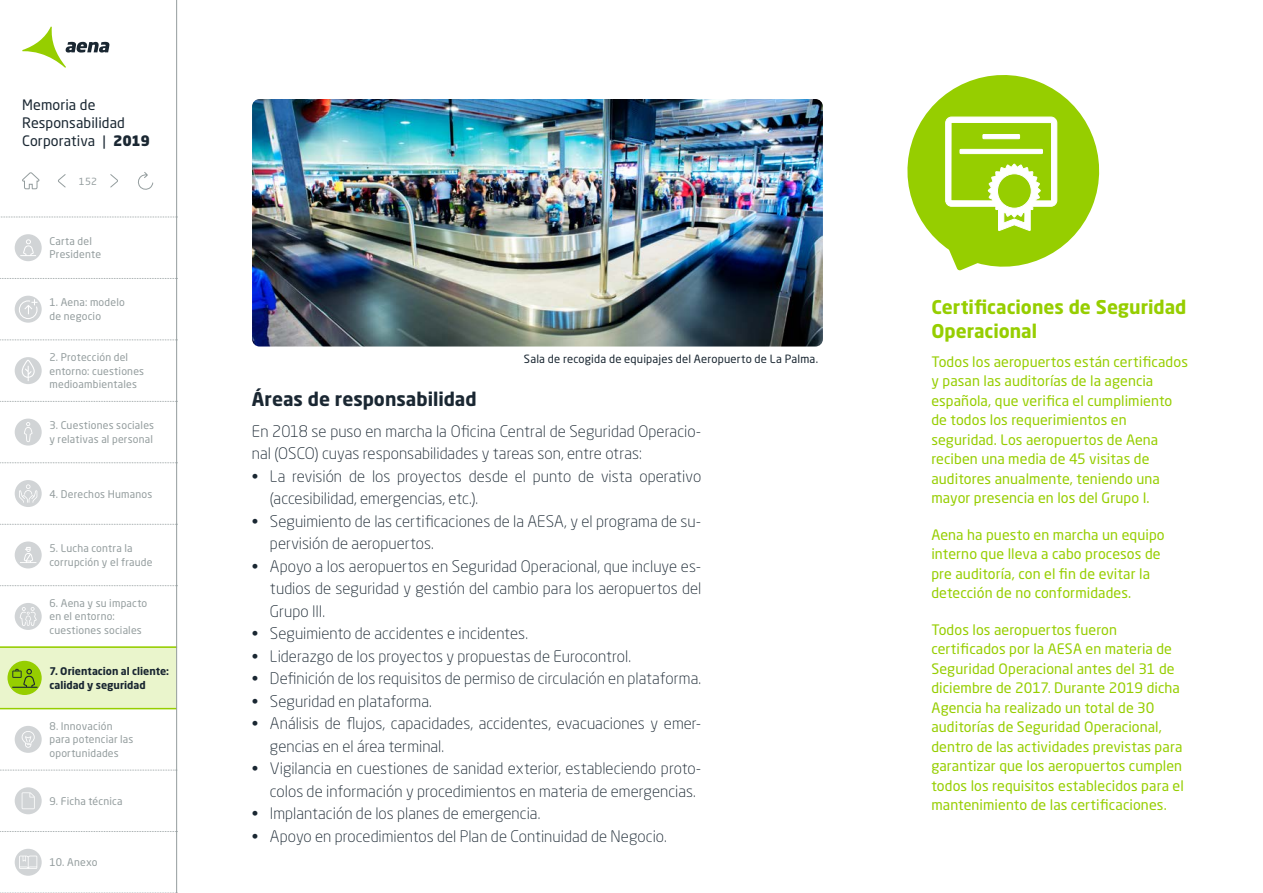
<style>
.page{position:relative;width:1263px;height:893px;background:#fff}
.page>*{position:absolute;margin:0;border:0;box-sizing:border-box;transform-origin:0 0}
.t1{font:700 18.75px/24px "Neo Sans W1 G";color:#96ce00}
.t2{font:700 18.75px "Neo Sans W1 G";color:#1a2732}
.t3{font:300 15.75px/22.5px "Neo Sans W1 G";color:#1a2732}
.t4{font:14.25px/19.5px "Neo Sans W1 G";letter-spacing:.005em;color:#96ce00}
.t5{font:14.25px/18px "Neo Sans W1 G";letter-spacing:.01em;color:#1a2732}
.t6{font:11.25px "Neo Sans W1 G";letter-spacing:.015em;color:#1a2732}
.t7{font:10.5px/13.5px "Neo Sans W1 G";letter-spacing:.02em;color:#949d9e}
.t8{font:700 10.5px/13.5px "Neo Sans W1 G";color:#1a2732}
.t9{font:9.75px "Neo Sans W1 G";color:#949d9e}
.s1{font-weight:900}
</style>
<div class="page">
<div style="left:0;top:646px;width:176px;height:62px;background:#eaf5cc"></div>
<svg style="left:0;top:892px;width:176px;height:1px"></svg>
<svg style="left:22px;top:27px;width:87px;height:41px"></svg>
<svg style="left:0;top:585px;width:176px;height:1px"></svg>
<hr style="left:0;top:646px;width:176px;height:2px;background:#96ce00">
<div style="left:15px;top:603px;width:27px;height:27px;background:#d1d4d6;border-radius:50%"></div>
<svg style="left:20px;top:607px;width:17px;height:19px"></svg>
<div style="left:15px;top:541px;width:27px;height:27px;background:#d1d4d6;border-radius:50%"></div>
<svg style="left:20px;top:547px;width:16px;height:16px"></svg>
<svg style="left:1px;top:217px;width:175px;height:1px"></svg>
<div style="left:15px;top:234px;width:27px;height:27px;background:#d1d4d6;border-radius:50%"></div>
<svg style="left:20px;top:239px;width:16px;height:17px"></svg>
<svg style="left:0;top:278px;width:176px;height:1px"></svg>
<div style="left:15px;top:296px;width:27px;height:27px;background:#d1d4d6;border-radius:50%"></div>
<svg style="left:19px;top:299px;width:19px;height:20px"></svg>
<svg style="left:0;top:339px;width:176px;height:1px"></svg>
<div style="left:15px;top:357px;width:27px;height:27px;background:#d1d4d6;border-radius:50%"></div>
<svg style="left:21px;top:360px;width:14px;height:21px"></svg>
<svg style="left:0;top:401px;width:176px;height:1px"></svg>
<div style="left:15px;top:419px;width:27px;height:27px;background:#d1d4d6;border-radius:50%"></div>
<svg style="left:24px;top:422px;width:9px;height:20px"></svg>
<svg style="left:0;top:524px;width:176px;height:1px"></svg>
<svg style="left:0;top:462px;width:176px;height:1px"></svg>
<div style="left:15px;top:480px;width:27px;height:27px;background:#d1d4d6;border-radius:50%"></div>
<svg style="left:19px;top:484px;width:18px;height:19px"></svg>
<div style="left:7px;top:661px;width:35px;height:34px;background:#96ce00;border-radius:50%"></div>
<svg style="left:12px;top:669px;width:26px;height:19px"></svg>
<hr style="left:0;top:708px;width:176px;height:1px;background:#96ce00">
<div style="left:15px;top:726px;width:27px;height:27px;background:#d1d4d6;border-radius:50%"></div>
<svg style="left:22px;top:731px;width:13px;height:17px"></svg>
<svg style="left:0;top:770px;width:176px;height:1px"></svg>
<svg style="left:0;top:831px;width:176px;height:1px"></svg>
<div style="left:15px;top:787px;width:27px;height:27px;background:#d1d4d6;border-radius:50%"></div>
<svg style="left:22px;top:792px;width:13px;height:17px"></svg>
<div style="left:15px;top:849px;width:27px;height:27px;background:#d1d4d6;border-radius:50%"></div>
<svg style="left:19px;top:856px;width:18px;height:13px"></svg>
<svg style="left:22px;top:172px;width:18px;height:18px"></svg>
<svg style="left:110px;top:174px;width:8px;height:14px"></svg>
<svg style="left:58px;top:174px;width:8px;height:14px"></svg>
<svg style="left:138px;top:172px;width:16px;height:18px"></svg>
<hr style="left:176px;top:0;width:1px;height:893px;background:#949d9e">
<img style="left:252px;top:99px;width:571px;height:247px">
<svg style="left:907px;top:75px;width:193px;height:192px"></svg>
<svg style="left:948px;top:248px;width:33px;height:23px"></svg>
<svg style="left:945px;top:117px;width:112px;height:114px"></svg>
<p class="t5" style="left:22px;top:95px;width:129px">Memoria de<br>Responsabilidad<br>Corporativa | <span class="s1">2019</span></p>
<p class="t9" style="left:79px;top:175px;width:20px">152</p>
<p class="t7" style="left:49px;top:234px;width:53px">Carta del<br>Presidente</p>
<p class="t7" style="left:49px;top:296px;width:77px">1. Aena: modelo de negocio</p>
<p class="t7" style="left:49px;top:350px;width:96px">2. Protección del entorno: cuestiones medioambientales</p>
<p class="t7" style="left:49px;top:419px;width:106px">3. Cuestiones sociales y relativas al personal</p>
<p class="t7" style="left:49px;top:487px;width:104px">4. Derechos Humanos</p>
<p class="t7" style="left:49px;top:541px;width:105px">5. Lucha contra la corrupción y el fraude</p>
<p class="t7" style="left:49px;top:596px;width:99px">6. Aena y su impacto en el entorno: cuestiones sociales</p>
<p class="t8" style="left:49px;top:664px;width:121px">7. Orientacion al cliente: calidad y seguridad</p>
<p class="t7" style="left:49px;top:719px;width:85px">8. Innovación para potenciar las oportunidades</p>
<p class="t7" style="left:49px;top:794px;width:75px">9. Ficha técnica</p>
<p class="t7" style="left:49px;top:855px;width:49px">10. Anexo</p>
<p class="t6" style="left:524px;top:352px;width:296px">Sala de recogida de equipajes del Aeropuerto de La Palma.</p>
<p class="t2" style="left:252px;top:387px;width:226px">Áreas de responsabilidad</p>
<p class="t3" style="left:252px;top:419px;width:451px">En 2018 se puso en marcha la Oficina Central de Seguridad Operacio&shy;nal (OSCO) cuyas responsabilidades y tareas son, entre otras:</p>
<p class="t3" style="left:270px;top:464px;width:433px;text-indent:-18px">• La revisión de los proyectos desde el punto de vista operativo (accesibilidad, emergencias, etc.).</p>
<p class="t3" style="left:270px;top:509px;width:433px;text-indent:-18px">• Seguimiento de las certificaciones de la AESA, y el programa de su&shy;pervisión de aeropuertos.</p>
<p class="t3" style="left:270px;top:554px;width:433px;text-align:justify;text-indent:-18px">• Apoyo a los aeropuertos en Seguridad Operacional, que incluye es&shy;tudios de seguridad y gestión del cambio para los aeropuertos del Grupo III.</p>
<p class="t3" style="left:252px;top:622px;width:277px">• Seguimiento de accidentes e incidentes.</p>
<p class="t3" style="left:252px;top:644px;width:381px">• Liderazgo de los proyectos y propuestas de Eurocontrol.</p>
<p class="t3" style="left:252px;top:667px;width:451px">• Definición de los requisitos de permiso de circulación en plataforma.</p>
<p class="t3" style="left:252px;top:689px;width:181px">• Seguridad en plataforma.</p>
<p class="t3" style="left:270px;top:712px;width:433px;text-indent:-18px">• Análisis de flujos, capacidades, accidentes, evacuaciones y emer&shy;gencias en el área terminal.</p>
<p class="t3" style="left:270px;top:757px;width:433px;text-indent:-18px">• Vigilancia en cuestiones de sanidad exterior, estableciendo proto&shy;colos de información y procedimientos en materia de emergencias.</p>
<p class="t3" style="left:252px;top:802px;width:290px">• Implantación de los planes de emergencia.</p>
<p class="t3" style="left:252px;top:824px;width:416px">• Apoyo en procedimientos del Plan de Continuidad de Negocio.</p>
<p class="t1" style="left:931px;top:295px;width:257px">Certificaciones de Seguridad<br>Operacional</p>
<p class="t4" style="left:931px;top:351px;width:258px">Todos los aeropuertos están certificados y pasan las auditorías de la agencia española, que verifica el cumplimiento de todos los requerimientos en seguridad. Los aeropuertos de Aena reciben una media de 45 visitas de auditores anualmente, teniendo una mayor presencia en los del Grupo I.</p>
<p class="t4" style="left:931px;top:524px;width:235px">Aena ha puesto en marcha un equipo interno que lleva a cabo procesos de pre auditoría, con el fin de evitar la detección de no conformidades.</p>
<p class="t4" style="left:931px;top:619px;width:254px">Todos los aeropuertos fueron certificados por la AESA en materia de Seguridad Operacional antes del 31 de diciembre de 2017. Durante 2019 dicha Agencia ha realizado un total de 30 auditorías de Seguridad Operacional, dentro de las actividades previstas para garantizar que los aeropuertos cumplen todos los requisitos establecidos para el mantenimiento de las certificaciones.</p>
</div>
